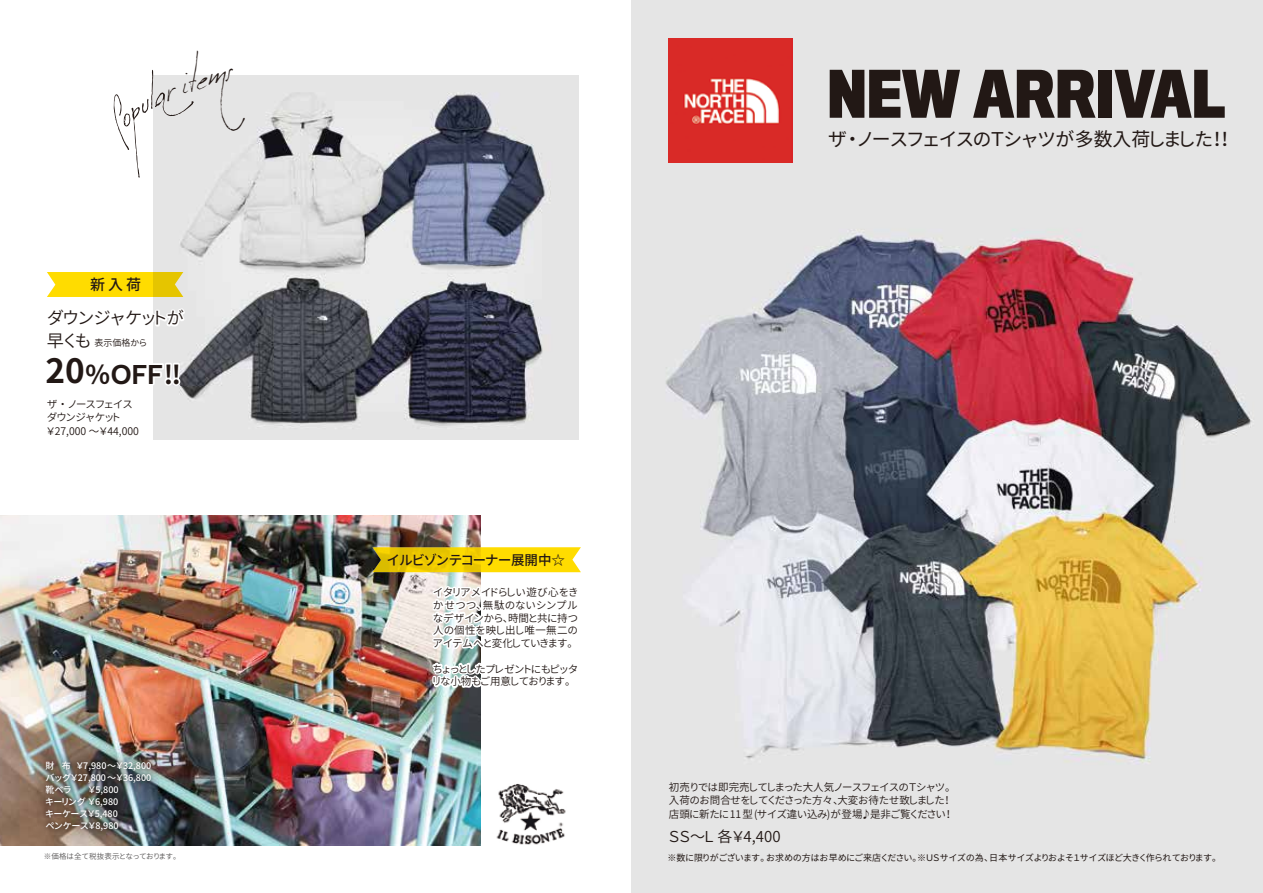
<style>
.page{position:relative;width:1263px;height:893px;background:#fff}
.page>*{position:absolute;margin:0;border:0;box-sizing:border-box;transform-origin:0 0}
.t1{font:700 60.3px "Titling Gothic FB Cond";letter-spacing:.005em;color:#221815}
.t2{font:25.5px "Gen Shin Gothic P Bold";color:#221815}
.t3{font:18.9px "Gen Shin Gothic P Regular";color:#221815}
.t4{font:17.1px "Gen Shin Gothic P Normal";color:#221815}
.t5{font:15px "Gen Shin Gothic P Normal";color:#221815}
.t6{font:15px "Gen Shin Gothic P Medium";color:#221815}
.t7{font:13.5px "Gen Shin Gothic P Medium";color:#221815}
.t8{font:10.5px/13.5px "Gen Shin Gothic P Normal";color:#221815}
.t9{font:10.5px/12.8px "Gen Shin Gothic P Normal";letter-spacing:.02em;color:#221815}
.t10{font:9px/12px "Gen Shin Gothic P Medium";color:#fff}
.t11{font:9px "Gen Shin Gothic P Regular";letter-spacing:.025em;color:#221815}
.t12{font:9px "Gen Shin Gothic P Normal";color:#221815}
.t13{font:7.5px "Gen Shin Gothic P Normal";letter-spacing:.025em;color:#595757}
.s1{font-size:17.1px}
.s2{font-size:33.3px}
</style>
<div class="page">
<img style="left:632px;top:0;width:631px;height:893px">
<img style="left:669px;top:39px;width:123px;height:123px">
<img style="left:0;top:515px;width:480px;height:330px">
<img style="left:496px;top:783px;width:70px;height:62px">
<img style="left:153px;top:75px;width:425px;height:365px">
<img style="left:23px;top:739px;width:150px;height:107px">
<img style="left:38px;top:754px;width:121px;height:85px">
<svg style="left:47px;top:264px;width:141px;height:124px"></svg>
<img style="left:372px;top:399px;width:209px;height:310px">
<div style="left:153px;top:75px;width:94px;height:103px;background:#e5e5e5"></div>
<h3 class="t6" style="left:90px;top:274px;width:53px">新入荷</h3>
<h3 class="t4" style="left:47px;top:306px;width:139px">ダウンジャケットが</h3>
<p class="t12" style="left:47px;top:336px;width:101px"><span class="s1">早くも</span> 表示価格から</p>
<h2 class="t2" style="left:45px;top:355px;width:137px"><span class="s2">20</span>％ＯＦＦ‼</h2>
<p class="t8" style="left:47px;top:397px;width:94px">ザ・ノースフェイスダウンジャケット￥27,000 ～￥44,000</p>
<p class="t10" style="left:45px;top:759px;width:107px">財 布 ￥7,980～￥32,800バッグ￥27,800～￥36,800靴ベラ　 ￥5,800<br>キーリング ￥6,980<br>キーケース￥5,480<br>ペンケース￥8,980</p>
<h1 class="t1" style="left:827px;top:60px;width:399px">NEW ARRIVAL</h1>
<h3 class="t3" style="left:828px;top:125px;width:403px">ザ・ノースフェイスのＴシャツが多数入荷しました！！</h3>
<p class="t7" style="left:387px;top:550px;width:180px">イルビゾンテコーナー展開中☆</p>
<p class="t8" style="left:433px;top:586px;width:146px;line-height:12.8px;text-align:justify">イタリアメイドらしい遊び心をきかせつつ、無駄のないシンプルなデザインから、時間と共に持つ人の個性を映し出し唯一無二のアイテムへと変化していきます。</p>
<p class="t9" style="left:433px;top:662px;width:146px">ちょっとしたプレゼントにもピッタリな小物もご用意しております。</p>
<p class="t8" style="left:669px;top:780px;width:284px">初売りでは即完売してしまった大人気ノースフェイスのＴシャツ。入荷のお問合せをしてくださった方々、大変お待たせ致しました！店頭に新たに11型(サイズ違い込み)が登場♪是非ご覧ください！</p>
<h3 class="t5" style="left:669px;top:825px;width:113px">ＳＳ～Ｌ 各￥4,400</h3>
<p class="t13" style="left:44px;top:851px;width:135px">※価格は全て税抜表示となっております。</p>
<p class="t11" style="left:667px;top:851px;width:551px">※数に限りがございます。お求めの方はお早めにご来店ください。※ＵＳサイズの為、日本サイズよりおよそ１サイズほど大きく作られております。</p>
</div>
